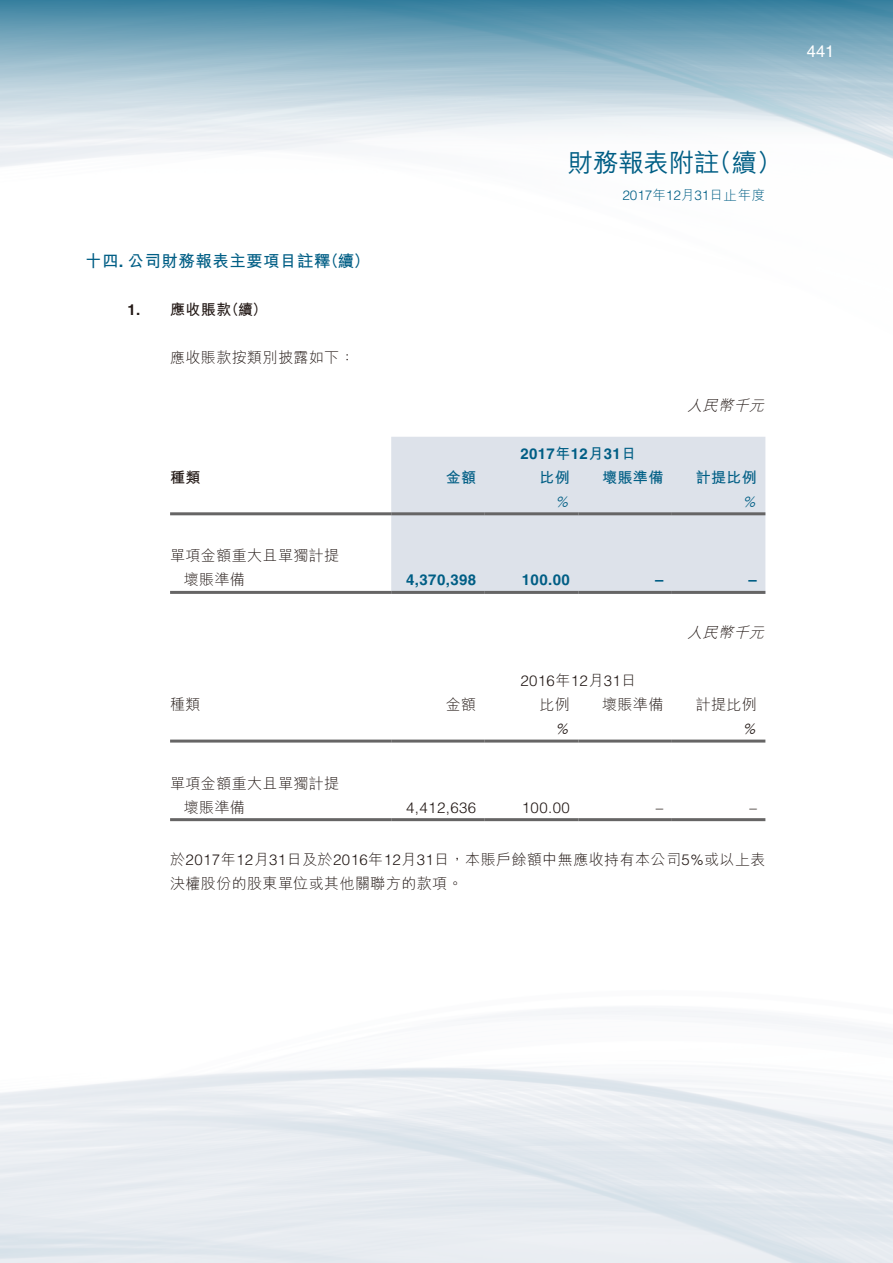
<style>
.page{position:relative;width:893px;height:1263px;background:#fff}
.page>*{position:absolute;margin:0;border:0;box-sizing:border-box;transform-origin:0 0}
.t1{font:500 25.5px "M Hei HK";letter-spacing:-.01em;color:#005e85}
.t2{font:700 16.5px "M Hei HK";letter-spacing:.03em;color:#005e85}
.t3{font:16.5px "Helvetica LT Std";color:#fff}
.t4{font:300 15px/24px "M Hei HK";letter-spacing:.03em;color:#231916}
.t5{font:700 15px "Helvetica LT Std";letter-spacing:.03em;color:#005e85}
.t6{font:300 15px "Helvetica LT Std";letter-spacing:.03em;color:#231916}
.t7{font:700 15px "M Hei HK";letter-spacing:.03em;color:#005e85}
.t8{font:700 15px "M Hei HK";letter-spacing:.03em;color:#231916}
.t9{font:italic 300 15px "M Hei HK";color:#231916}
.t10{font:italic 300 15px "Helvetica LT Std";color:#005e85}
.t11{font:italic 300 15px "Helvetica LT Std";color:#231916}
.t12{font:300 13.5px "Helvetica LT Std";color:#005e85}
.s1{font-family:"Helvetica LT Std"}
.s2{font-family:"M Hei HK"}
</style>
<div class="page">
<svg style="left:0;top:0;width:893px;height:147px;background:#a3c2d1"></svg>
<div style="left:391px;top:437px;width:374px;height:154px;background:#dde2ea"></div>
<hr style="left:170px;top:512px;width:221px;height:3px;background:#666565">
<hr style="left:391px;top:512px;width:94px;height:3px;background:#666565">
<hr style="left:485px;top:512px;width:93px;height:3px;background:#666565">
<hr style="left:578px;top:512px;width:94px;height:3px;background:#666565">
<hr style="left:672px;top:512px;width:93px;height:3px;background:#666565">
<hr style="left:170px;top:591px;width:221px;height:3px;background:#666565">
<hr style="left:391px;top:591px;width:94px;height:3px;background:#666565">
<hr style="left:485px;top:591px;width:93px;height:3px;background:#666565">
<hr style="left:578px;top:591px;width:94px;height:3px;background:#666565">
<hr style="left:672px;top:591px;width:93px;height:3px;background:#666565">
<hr style="left:170px;top:739px;width:221px;height:3px;background:#666565">
<hr style="left:391px;top:739px;width:94px;height:3px;background:#666565">
<hr style="left:485px;top:739px;width:93px;height:3px;background:#666565">
<hr style="left:578px;top:739px;width:94px;height:3px;background:#666565">
<hr style="left:672px;top:739px;width:93px;height:3px;background:#666565">
<hr style="left:170px;top:818px;width:221px;height:3px;background:#666565">
<hr style="left:391px;top:818px;width:94px;height:3px;background:#666565">
<hr style="left:485px;top:818px;width:93px;height:3px;background:#666565">
<hr style="left:578px;top:818px;width:94px;height:3px;background:#666565">
<hr style="left:672px;top:818px;width:93px;height:3px;background:#666565">
<h1 class="t1" style="left:568px;top:144px;width:216px">財務報表附註（續）</h1>
<p class="t2" style="left:85px;top:249px;width:286px">十四<span class="s1">.</span> 公司財務報表主要項目註釋（續）</p>
<p class="t8" style="left:128px;top:298px;width:141px"><span class="s1">1.</span> 應收賬款（續）</p>
<p class="t4" style="left:170px;top:345px;width:186px">應收賬款按類別披露如下：</p>
<p class="t8" style="left:170px;top:466px;width:32px">種類</p>
<p class="t4" style="left:184px;top:544px;width:157px;text-indent:-14px">單項金額重大且單獨計提壞賬準備</p>
<p class="t4" style="left:170px;top:692px;width:32px">種類</p>
<p class="t12" style="left:622px;top:186px;width:145px">2017<span class="s2">年</span>12<span class="s2">月</span>31<span class="s2">日止年度</span></p>
<p class="t5" style="left:520px;top:444px;width:117px">2017<span class="s2">年</span>12<span class="s2">月</span>31<span class="s2">日</span></p>
<p class="t9" style="left:687px;top:398px;width:82px">人民幣千元</p>
<p class="t7" style="left:446px;top:466px;width:32px">金額</p>
<p class="t7" style="left:539px;top:466px;width:32px">比例</p>
<p class="t7" style="left:602px;top:466px;width:63px">壞賬準備</p>
<p class="t7" style="left:696px;top:466px;width:63px">計提比例</p>
<p class="t10" style="left:555px;top:492px;width:20px">%</p>
<p class="t10" style="left:742px;top:492px;width:20px">%</p>
<p class="t5" style="left:406px;top:571px;width:72px">4,370,398</p>
<p class="t5" style="left:522px;top:571px;width:49px">100.00</p>
<p class="t5" style="left:655px;top:571px;width:10px">–</p>
<p class="t5" style="left:749px;top:571px;width:10px">–</p>
<p class="t9" style="left:687px;top:625px;width:82px">人民幣千元</p>
<p class="t6" style="left:520px;top:671px;width:117px">2016<span class="s2">年</span>12<span class="s2">月</span>31<span class="s2">日</span></p>
<p class="t4" style="left:446px;top:692px;width:32px">金額</p>
<p class="t4" style="left:539px;top:692px;width:32px">比例</p>
<p class="t4" style="left:602px;top:692px;width:63px">壞賬準備</p>
<p class="t4" style="left:696px;top:692px;width:63px">計提比例</p>
<p class="t11" style="left:555px;top:719px;width:20px">%</p>
<p class="t11" style="left:742px;top:719px;width:20px">%</p>
<p class="t4" style="left:184px;top:771px;width:157px;text-indent:-14px">單項金額重大且單獨計提壞賬準備</p>
<p class="t6" style="left:406px;top:798px;width:72px">4,412,636</p>
<p class="t6" style="left:522px;top:798px;width:49px">100.00</p>
<p class="t6" style="left:656px;top:798px;width:9px">–</p>
<p class="t6" style="left:749px;top:798px;width:9px">–</p>
<p class="t4" style="left:170px;top:848px;width:597px">於<span class="s1">2017</span>年<span class="s1">12</span>月<span class="s1">31</span>日及於<span class="s1">2016</span>年<span class="s1">12</span>月<span class="s1">31</span>日，本賬戶餘額中無應收持有本公司<span class="s1">5%</span>或以上表決權股份的股東單位或其他關聯方的款項。</p>
<p class="t3" style="left:807px;top:42px;width:29px">441</p>
</div>
